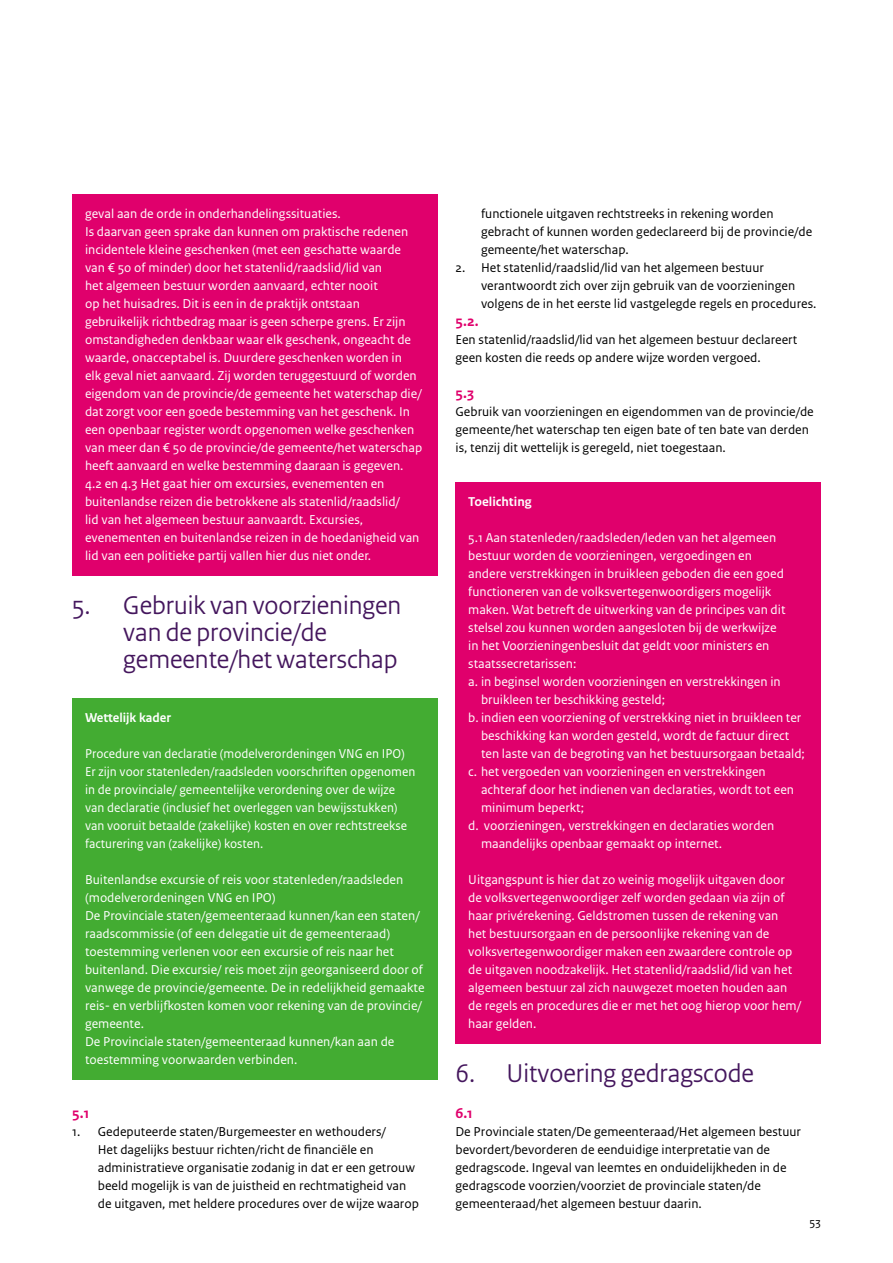
<style>
.page{position:relative;width:893px;height:1263px;background:#fff}
.page>*{position:absolute;margin:0;border:0;box-sizing:border-box;transform-origin:0 0}
.t1{font:27px/27px "Rijksoverheid Sans Heading";color:#44165d}
.t2{font:700 15px "Rijksoverheid Sans Text";color:#e0006c}
.t3{font:13.5px/18px "Rijksoverheid Sans Text";color:#fff}
.t4{font:13.5px/18px "Rijksoverheid Sans Text";color:#000}
.t5{font:700 13.5px "Rijksoverheid Sans Text";color:#fff}
.t6{font:12px "Rijksoverheid Sans Text";color:#000}
</style>
<div class="page">
<div style="left:72px;top:194px;width:365px;height:39px;background:#e0006c"></div>
<div style="left:72px;top:212px;width:365px;height:273px;background:#e0006c"></div>
<div style="left:72px;top:464px;width:365px;height:111px;background:#e0006c"></div>
<div style="left:72px;top:698px;width:365px;height:39px;background:#43ac32"></div>
<div style="left:72px;top:734px;width:365px;height:39px;background:#43ac32"></div>
<div style="left:72px;top:752px;width:365px;height:111px;background:#43ac32"></div>
<div style="left:72px;top:860px;width:365px;height:57px;background:#43ac32"></div>
<div style="left:72px;top:896px;width:365px;height:147px;background:#43ac32"></div>
<div style="left:72px;top:1022px;width:365px;height:58px;background:#43ac32"></div>
<div style="left:455px;top:482px;width:366px;height:39px;background:#e0006c"></div>
<div style="left:455px;top:518px;width:366px;height:165px;background:#e0006c"></div>
<div style="left:455px;top:662px;width:366px;height:57px;background:#e0006c"></div>
<div style="left:455px;top:698px;width:366px;height:75px;background:#e0006c"></div>
<div style="left:455px;top:752px;width:366px;height:75px;background:#e0006c"></div>
<div style="left:455px;top:806px;width:366px;height:57px;background:#e0006c"></div>
<div style="left:455px;top:860px;width:366px;height:183px;background:#e0006c"></div>
<p class="t3" style="left:85px;top:205px;width:339px">geval aan de orde in onderhandelingssituaties.<br>Is daarvan geen sprake dan kunnen om praktische redenen incidentele kleine geschenken (met een geschatte waarde van € 50 of minder) door het statenlid/raadslid/lid van<br>het algemeen bestuur worden aanvaard, echter nooit<br>op het huisadres. Dit is een in de praktijk ontstaan gebruikelijk richtbedrag maar is geen scherpe grens. Er zijn omstandigheden denkbaar waar elk geschenk, ongeacht de waarde, onacceptabel is. Duurdere geschenken worden in<br>elk geval niet aanvaard. Zij worden teruggestuurd of worden eigendom van de provincie/de gemeente het waterschap die/ dat zorgt voor een goede bestemming van het geschenk. In een openbaar register wordt opgenomen welke geschenken van meer dan € 50 de provincie/de gemeente/het waterschap heeft aanvaard en welke bestemming daaraan is gegeven.<br>4.2 en 4.3 Het gaat hier om excursies, evenementen en buitenlandse reizen die betrokkene als statenlid/raadslid/<br>lid van het algemeen bestuur aanvaardt. Excursies, evenementen en buitenlandse reizen in de hoedanigheid van lid van een politieke partij vallen hier dus niet onder.</p>
<h1 class="t1" style="left:123px;top:592px;width:279px;text-indent:-51px">5. Gebruik van voorzieningen van de provincie/de gemeente/het waterschap</h1>
<p class="t5" style="left:85px;top:710px;width:87px">Wettelijk kader</p>
<p class="t3" style="left:85px;top:745px;width:332px">Procedure van declaratie (modelverordeningen VNG en IPO)<br>Er zijn voor statenleden/raadsleden voorschriften opgenomen in de provinciale/ gemeentelijke verordening over de wijze van declaratie (inclusief het overleggen van bewijsstukken) van vooruit betaalde (zakelijke) kosten en over rechtstreekse facturering van (zakelijke) kosten.</p>
<p class="t3" style="left:85px;top:871px;width:341px">Buitenlandse excursie of reis voor statenleden/raadsleden (modelverordeningen VNG en IPO)<br>De Provinciale staten/gemeenteraad kunnen/kan een staten/ raadscommissie (of een delegatie uit de gemeenteraad) toestemming verlenen voor een excursie of reis naar het buitenland. Die excursie/ reis moet zijn georganiseerd door of vanwege de provincie/gemeente. De in redelijkheid gemaakte reis- en verblijfkosten komen voor rekening van de provincie/ gemeente.<br>De Provinciale staten/gemeenteraad kunnen/kan aan de toestemming voorwaarden verbinden.</p>
<p class="t2" style="left:72px;top:1104px;width:19px">5.1</p>
<p class="t4" style="left:98px;top:1123px;width:323px;text-indent:-26px">1. Gedeputeerde staten/Burgemeester en wethouders/<br>Het dagelijks bestuur richten/richt de financiële en administratieve organisatie zodanig in dat er een getrouw beeld mogelijk is van de juistheid en rechtmatigheid van de uitgaven, met heldere procedures over de wijze waarop</p>
<p class="t4" style="left:481px;top:205px;width:333px">functionele uitgaven rechtstreeks in rekening worden gebracht of kunnen worden gedeclareerd bij de provincie/de gemeente/het waterschap.</p>
<p class="t4" style="left:481px;top:259px;width:337px;text-indent:-26px">2. Het statenlid/raadslid/lid van het algemeen bestuur verantwoordt zich over zijn gebruik van de voorzieningen volgens de in het eerste lid vastgelegde regels en procedures.</p>
<p class="t2" style="left:455px;top:312px;width:25px">5.2.</p>
<p class="t4" style="left:455px;top:331px;width:343px">Een statenlid/raadslid/lid van het algemeen bestuur declareert geen kosten die reeds op andere wijze worden vergoed.</p>
<p class="t2" style="left:455px;top:384px;width:20px">5.3</p>
<p class="t4" style="left:455px;top:403px;width:360px">Gebruik van voorzieningen en eigendommen van de provincie/de gemeente/het waterschap ten eigen bate of ten bate van derden is, tenzij dit wettelijk is geregeld, niet toegestaan.</p>
<p class="t5" style="left:468px;top:494px;width:65px">Toelichting</p>
<p class="t3" style="left:468px;top:529px;width:310px">5.1 Aan statenleden/raadsleden/leden van het algemeen</p>
<p class="t3" style="left:468px;top:547px;width:285px">bestuur worden de voorzieningen, vergoedingen en</p>
<p class="t3" style="left:468px;top:565px;width:317px">andere verstrekkingen in bruikleen geboden die een goed</p>
<p class="t3" style="left:468px;top:583px;width:305px">functioneren van de volksvertegenwoordigers mogelijk</p>
<p class="t3" style="left:468px;top:601px;width:319px">maken. Wat betreft de uitwerking van de principes van dit</p>
<p class="t3" style="left:468px;top:619px;width:310px">stelsel zou kunnen worden aangesloten bij de werkwijze</p>
<p class="t3" style="left:468px;top:637px;width:303px">in het Voorzieningenbesluit dat geldt voor ministers en</p>
<p class="t3" style="left:468px;top:655px;width:110px">staatssecretarissen:</p>
<p class="t3" style="left:468px;top:673px;width:314px">a. in beginsel worden voorzieningen en verstrekkingen in</p>
<p class="t3" style="left:481px;top:691px;width:186px">bruikleen ter beschikking gesteld;</p>
<p class="t3" style="left:468px;top:709px;width:335px">b. indien een voorziening of verstrekking niet in bruikleen ter</p>
<p class="t3" style="left:481px;top:727px;width:310px">beschikking kan worden gesteld, wordt de factuur direct</p>
<p class="t3" style="left:481px;top:745px;width:325px">ten laste van de begroting van het bestuursorgaan betaald;</p>
<p class="t3" style="left:468px;top:763px;width:299px">c. het vergoeden van voorzieningen en verstrekkingen</p>
<p class="t3" style="left:481px;top:781px;width:315px">achteraf door het indienen van declaraties, wordt tot een</p>
<p class="t3" style="left:481px;top:799px;width:105px">minimum beperkt;</p>
<p class="t3" style="left:468px;top:817px;width:308px">d. voorzieningen, verstrekkingen en declaraties worden</p>
<p class="t3" style="left:481px;top:835px;width:243px">maandelijks openbaar gemaakt op internet.</p>
<p class="t3" style="left:468px;top:871px;width:334px">Uitgangspunt is hier dat zo weinig mogelijk uitgaven door de volksvertegenwoordiger zelf worden gedaan via zijn of haar privérekening. Geldstromen tussen de rekening van<br>het bestuursorgaan en de persoonlijke rekening van de volksvertegenwoordiger maken een zwaardere controle op de uitgaven noodzakelijk. Het statenlid/raadslid/lid van het algemeen bestuur zal zich nauwgezet moeten houden aan de regels en procedures die er met het oog hierop voor hem/ haar gelden.</p>
<h1 class="t1" style="left:455px;top:1060px;width:300px">6. Uitvoering gedragscode</h1>
<p class="t2" style="left:455px;top:1104px;width:19px">6.1</p>
<p class="t4" style="left:455px;top:1123px;width:347px">De Provinciale staten/De gemeenteraad/Het algemeen bestuur bevordert/bevorderen de eenduidige interpretatie van de gedragscode. Ingeval van leemtes en onduidelijkheden in de gedragscode voorzien/voorziet de provinciale staten/de gemeenteraad/het algemeen bestuur daarin.</p>
<p class="t6" style="left:809px;top:1215px;width:13px">53</p>
</div>
